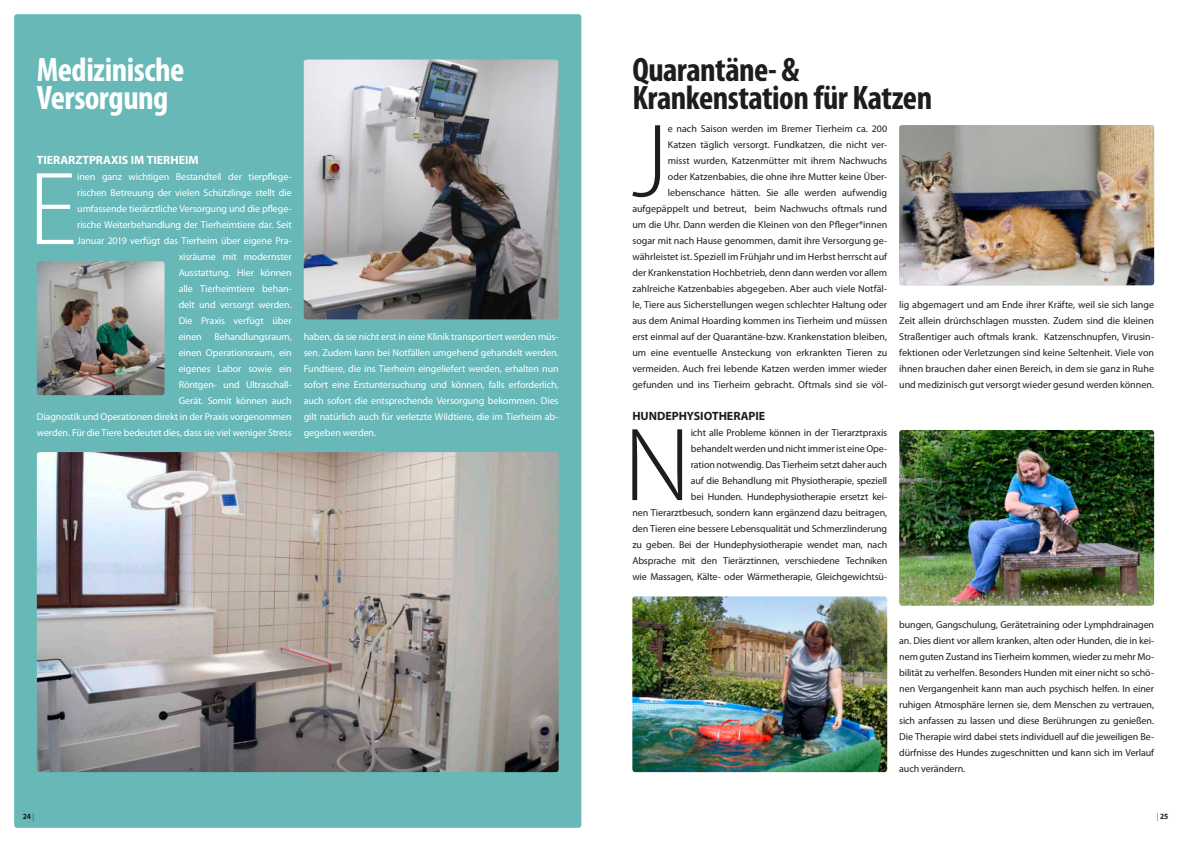
<style>
.page{position:relative;width:1191px;height:842px;background:#fff}
.page>*{position:absolute;margin:0;border:0;box-sizing:border-box;transform-origin:0 0}
.t1{font:300 105px "Myriad Pro";color:#1d1d1b}
.t2{font:300 105px "Myriad Pro";color:#fff}
.t3{font:700 condensed 34px/28px "Myriad Pro";letter-spacing:-.015em;color:#1d1d1b}
.t4{font:700 condensed 34px/28px "Myriad Pro";letter-spacing:-.015em;color:#fff}
.t5{font:700 12px "Myriad Pro";color:#fff}
.t6{font:700 12px "Myriad Pro";color:#1d1d1b}
.t7{font:10px/16px "Myriad Pro";letter-spacing:-.005em;color:#1d1d1b;text-align:right}
.t8{font:10px/16px "Myriad Pro";letter-spacing:-.01em;color:#fff;text-align:right}
.t9{font:700 semi-condensed 8px "Myriad Pro";color:#1d1d1b}
.s1{font-weight:300}
</style>
<div class="page">
<div style="left:14px;top:14px;width:567px;height:814px;background:#69b8b8;border-radius:3px"></div>
<img style="left:37px;top:452px;width:521px;height:320px">
<img style="left:899px;top:125px;width:255px;height:160px">
<img style="left:37px;top:261px;width:127px;height:134px">
<img style="left:304px;top:60px;width:254px;height:259px">
<img style="left:632px;top:596px;width:255px;height:176px">
<img style="left:899px;top:430px;width:255px;height:176px">
<h2 class="t4" style="left:37px;top:56px;width:149px">Medizinische<br>Versorgung</h2>
<p class="t5" style="left:37px;top:153px;width:163px">TIERARZTPRAXIS IM TIERHEIM</p>
<h1 class="t2" style="left:28px;top:168px;width:50px">E</h1>
<p class="t8" style="left:77px;top:169px;width:216px">inen ganz wichtigen Bestandteil der tierpflege-</p>
<p class="t8" style="left:77px;top:185px;width:216px">rischen Betreuung der vielen Schützlinge stellt die</p>
<p class="t8" style="left:77px;top:201px;width:216px">umfassende tierärztliche Versorgung und die pflege-</p>
<p class="t8" style="left:77px;top:217px;width:216px">rische Weiterbehandlung der Tierheimtiere dar. Seit</p>
<p class="t8" style="left:77px;top:233px;width:216px">Januar 2019 verfügt das Tierheim über eigene Pra-</p>
<p class="t8" style="left:179px;top:249px;width:114px">xisräume mit modernster</p>
<p class="t8" style="left:179px;top:265px;width:114px">Ausstattung. Hier können</p>
<p class="t8" style="left:179px;top:281px;width:114px">alle Tierheimtiere behan-</p>
<p class="t8" style="left:179px;top:297px;width:114px">delt und versorgt werden.</p>
<p class="t8" style="left:179px;top:313px;width:114px">Die Praxis verfügt über</p>
<p class="t8" style="left:179px;top:329px;width:25px">einen</p>
<p class="t8" style="left:37px;top:329px;width:256px">Behandlungsraum,<br>einen Operationsraum, ein<br>eigenes Labor sowie ein<br>Röntgen- und Ultraschall-<br>Gerät. Somit können auch<br>Diagnostik und Operationen direkt in der Praxis vorgenommen werden. Für die Tiere bedeutet dies, dass sie viel weniger Stress</p>
<p class="t8" style="left:304px;top:329px;width:256px;text-align:justify">haben, da sie nicht erst in eine Klinik transportiert werden müs&shy;sen. Zudem kann bei Notfällen umgehend gehandelt werden.<br>Fundtiere, die ins Tierheim eingeliefert werden, erhalten nun sofort eine Erstuntersuchung und können, falls erforderlich, auch sofort die entsprechende Versorgung bekommen. Dies gilt natürlich auch für verletzte Wildtiere, die im Tierheim ab&shy;gegeben werden.</p>
<h2 class="t3" style="left:632px;top:56px;width:301px">Quarantäne- &amp;<br>Krankenstation für Katzen</h2>
<p class="t7" style="left:632px;top:121px;width:256px">e nach Saison werden im Bremer Tierheim ca. 200<br>Katzen täglich versorgt. Fundkatzen, die nicht ver-<br>misst wurden, Katzenmütter mit ihrem Nachwuchs<br>oder Katzenbabies, die ohne ihre Mutter keine Über&shy;lebenschance hätten. Sie alle werden aufwendig aufgepäppelt und betreut, beim Nachwuchs oftmals rund um die Uhr. Dann werden die Kleinen von den Pfleger*innen sogar mit nach Hause genommen, damit ihre Versorgung ge&shy;währleistet ist. Speziell im Frühjahr und im Herbst herrscht auf der Krankenstation Hochbetrieb, denn dann werden vor allem zahlreiche Katzenbabies abgegeben. Aber auch viele Notfäl&shy;le, Tiere aus Sicherstellungen wegen schlechter Haltung oder aus dem Animal Hoarding kommen ins Tierheim und müssen erst einmal auf der Quarantäne-bzw. Krankenstation bleiben, um eine eventuelle Ansteckung von erkrankten Tieren zu vermeiden. Auch frei lebende Katzen werden immer wieder gefunden und ins Tierheim gebracht. Oftmals sind sie völ-</p>
<h1 class="t1" style="left:631px;top:120px;width:38px">J</h1>
<p class="t6" style="left:632px;top:409px;width:134px">HUNDEPHYSIOTHERAPIE</p>
<h1 class="t1" style="left:624px;top:424px;width:68px">N</h1>
<p class="t7" style="left:632px;top:425px;width:256px">icht alle Probleme können in der Tierarztpraxis<br>behandelt werden und nicht immer ist eine Ope-<br>ration notwendig. Das Tierheim setzt daher auch<br>auf die Behandlung mit Physiotherapie, speziell<br>bei Hunden. Hundephysiotherapie ersetzt kei-<br>nen Tierarztbesuch, sondern kann ergänzend dazu beitragen, den Tieren eine bessere Lebensqualität und Schmerzlinderung zu geben. Bei der Hundephysiotherapie wendet man, nach Absprache mit den Tierärztinnen, verschiedene Techniken wie Massagen, Kälte- oder Wärmetherapie, Gleichgewichtsü-</p>
<p class="t7" style="left:899px;top:297px;width:256px;text-align:justify">lig abgemagert und am Ende ihrer Kräfte, weil sie sich lange Zeit allein drúrchschlagen mussten. Zudem sind die kleinen Straßentiger auch oftmals krank. Katzenschnupfen, Virusin&shy;fektionen oder Verletzungen sind keine Seltenheit. Viele von ihnen brauchen daher einen Bereich, in dem sie ganz in Ruhe und medizinisch gut versorgt wieder gesund werden können.</p>
<p class="t7" style="left:899px;top:617px;width:256px;text-align:justify">bungen, Gangschulung, Gerätetraining oder Lymphdrainagen an. Dies dient vor allem kranken, alten oder Hunden, die in kei&shy;nem guten Zustand ins Tierheim kommen, wieder zu mehr Mo&shy;bilität zu verhelfen. Besonders Hunden mit einer nicht so schö&shy;nen Vergangenheit kann man auch psychisch helfen. In einer ruhigen Atmosphäre lernen sie, dem Menschen zu vertrauen, sich anfassen zu lassen und diese Berührungen zu genießen.<br>Die Therapie wird dabei stets individuell auf die jeweiligen Be&shy;dürfnisse des Hundes zugeschnitten und kann sich im Verlauf auch verändern.</p>
<p class="t9" style="left:23px;top:812px;width:13px">24 <span class="s1">|</span></p>
<p class="t9" style="left:1156px;top:812px;width:13px"><span class="s1">|</span> 25</p>
</div>
